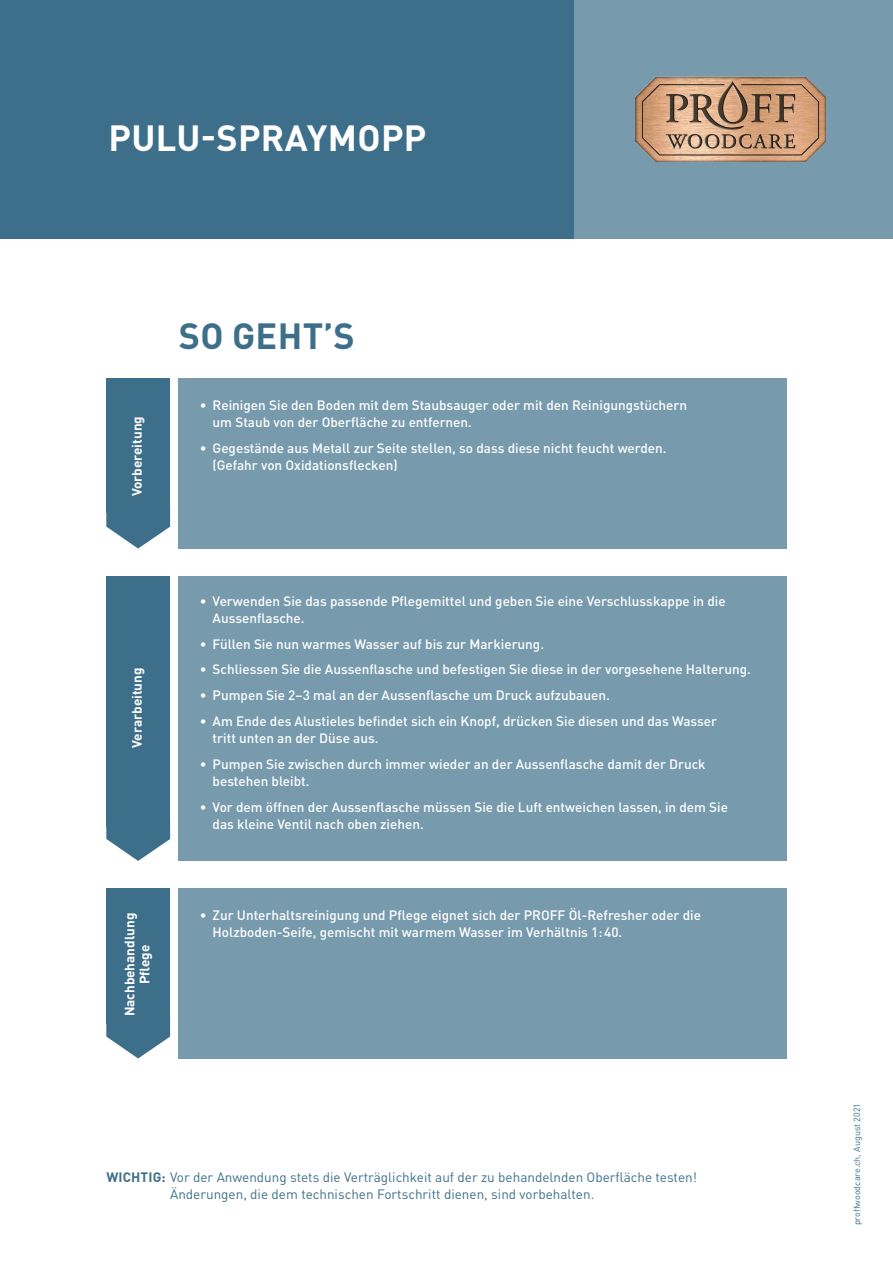
<style>
.page{position:relative;width:893px;height:1263px;background:#fff}
.page>*{position:absolute;margin:0;border:0;box-sizing:border-box;transform-origin:0 0}
.t1{font:700 36px "DIN Pro";letter-spacing:.01em;color:#fff}
.t2{font:700 36px "DIN Pro";letter-spacing:.01em;color:#3d6f8a}
.t3{font:500 13.5px/17.2px "DIN Pro";color:#fff}
.t4{font:13.5px/17.2px "DIN Pro";color:#3d6f8a}
.t5{font:700 13.5px/15px "DIN Pro";color:#fff;text-align:center}
.t6{font:9px "DIN Pro";color:#3d6f8a}
.s1{font-weight:700}
</style>
<div class="page">
<div style="left:179px;top:888px;width:608px;height:170px;background:#779aad"></div>
<div style="left:179px;top:378px;width:608px;height:171px;background:#779aad"></div>
<svg style="left:106px;top:513px;width:64px;height:36px"></svg>
<div style="left:106px;top:378px;width:64px;height:135px;background:#3d6f8a"></div>
<svg style="left:106px;top:827px;width:64px;height:34px"></svg>
<div style="left:106px;top:576px;width:64px;height:251px;background:#3d6f8a"></div>
<div style="left:179px;top:576px;width:608px;height:285px;background:#779aad"></div>
<svg style="left:106px;top:1024px;width:64px;height:34px"></svg>
<div style="left:106px;top:888px;width:64px;height:136px;background:#3d6f8a"></div>
<div style="left:0;top:0;width:583px;height:238px;background:#3d6f8a"></div>
<div style="left:575px;top:0;width:318px;height:238px;background:#779aad"></div>
<img style="left:635px;top:77px;width:191px;height:85px">
<h1 class="t1" style="left:109px;top:113px;width:319px">PULU-SPRAYMOPP</h1>
<p class="t5" style="left:129px;top:496px;width:82px;rotate:-90deg">Vorbereitung</p>
<h1 class="t2" style="left:179px;top:311px;width:178px">SO GEHT’S</h1>
<p class="t3" style="left:213px;top:396px;width:476px;text-indent:-13px">• Reinigen Sie den Boden mit dem Staubsauger oder mit den Reinigungstüchern um Staub von der Oberfläche zu entfernen.</p>
<p class="t3" style="left:213px;top:439px;width:455px;text-indent:-13px">• Gegestände aus Metall zur Seite stellen, so dass diese nicht feucht werden. (Gefahr von Oxidationsflecken)</p>
<p class="t5" style="left:129px;top:748px;width:82px;rotate:-90deg">Verarbeitung</p>
<p class="t5" style="left:122px;top:1016px;width:105px;rotate:-90deg">Nachbehandlung<br>Pflege</p>
<p class="t3" style="left:213px;top:592px;width:515px;text-indent:-13px">• Verwenden Sie das passende Pflegemittel und geben Sie eine Verschlusskappe in die<br>Aussenflasche.</p>
<p class="t3" style="left:200px;top:635px;width:346px">• Füllen Sie nun warmes Wasser auf bis zur Markierung.</p>
<p class="t3" style="left:200px;top:660px;width:552px">• Schliessen Sie die Aussenflasche und befestigen Sie diese in der vorgesehene Halterung.</p>
<p class="t3" style="left:200px;top:686px;width:411px">• Pumpen Sie 2–3 mal an der Aussenflasche um Druck aufzubauen.</p>
<p class="t3" style="left:213px;top:712px;width:506px;text-indent:-13px">• Am Ende des Alustieles befindet sich ein Knopf, drücken Sie diesen und das Wasser tritt unten an der Düse aus.</p>
<p class="t3" style="left:213px;top:755px;width:495px;text-indent:-13px">• Pumpen Sie zwischen durch immer wieder an der Aussenflasche damit der Druck bestehen bleibt.</p>
<p class="t3" style="left:213px;top:798px;width:517px;text-indent:-13px">• Vor dem öffnen der Aussenflasche müssen Sie die Luft entweichen lassen, in dem Sie das kleine Ventil nach oben ziehen.</p>
<p class="t3" style="left:213px;top:905px;width:490px;text-indent:-13px">• Zur Unterhaltsreinigung und Pflege eignet sich der PROFF Öl-Refresher oder die<br>Holzboden-Seife, gemischt mit warmem Wasser im Verhältnis 1:40.</p>
<p class="t4" style="left:170px;top:1168px;width:528px;text-indent:-64px"><span class="s1">WICHTIG:</span> Vor der Anwendung stets die Verträglichkeit auf der zu behandelnden Oberfläche testen!<br>Änderungen, die dem technischen Fortschritt dienen, sind vorbehalten.</p>
<p class="t6" style="left:851px;top:1225px;width:124px;rotate:-90deg">proffwoodcare.ch, August 2021</p>
</div>
